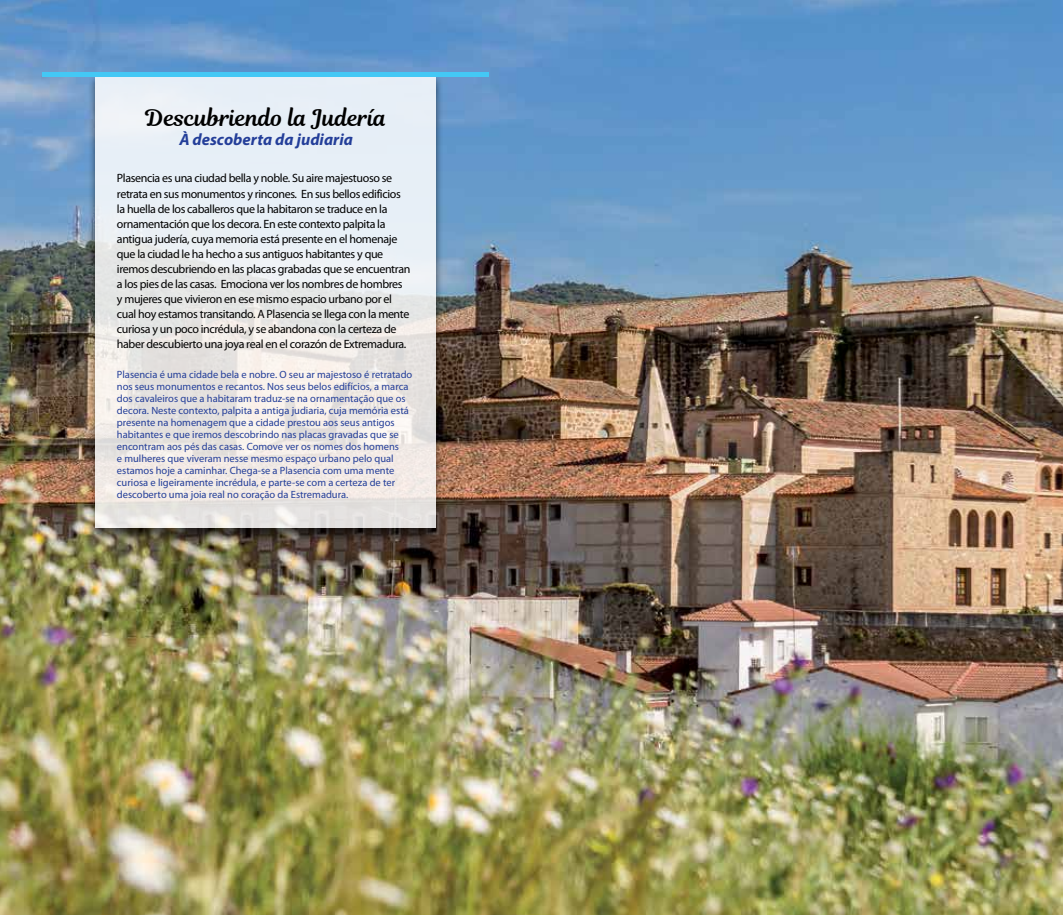
<style>
.page{position:relative;width:1063px;height:915px;background:#fff}
.page>*{position:absolute;margin:0;border:0;box-sizing:border-box;transform-origin:0 0}
.t1{font:22.5px "Magnolia Script";color:#000}
.t2{font:italic 700 16.5px "Myriad Pro";color:#233e99}
.t3{font:12px/15px "Myriad Pro";letter-spacing:-.03em;color:#000}
.t4{font:10.5px/12px "Myriad Pro";color:#233e99}
</style>
<div class="page">
<img style="left:0;top:0;width:1063px;height:914px">
<div style="left:87px;top:73px;width:357px;height:471px;background:#000;opacity:.75"></div>
<svg style="left:96px;top:77px;width:340px;height:450px;background:#eaebec"></svg>
<div style="left:43px;top:72px;width:446px;height:5px;background:#44c8f5"></div>
<h1 class="t1" style="left:145px;top:101px;width:243px">Descubriendo la Judería</h1>
<h2 class="t2" style="left:179px;top:129px;width:175px">À descoberta da judiaria</h2>
<p class="t3" style="left:117px;top:171px;width:295px">Plasencia es una ciudad bella y noble. Su aire majestuoso se retrata en sus monumentos y rincones. En sus bellos edificios la huella de los caballeros que la habitaron se traduce en la ornamentación que los decora. En este contexto palpita la antigua judería, cuya memoria está presente en el homenaje que la ciudad le ha hecho a sus antiguos habitantes y que iremos descubriendo en las placas grabadas que se encuentran a los pies de las casas. Emociona ver los nombres de hombres y mujeres que vivieron en ese mismo espacio urbano por el cual hoy estamos transitando. A Plasencia se llega con la mente curiosa y un poco incrédula, y se abandona con la certeza de haber descubierto una joya real en el corazón de Extremadura.</p>
<p class="t4" style="left:117px;top:368px;width:297px">Plasencia é uma cidade bela e nobre. O seu ar majestoso é retratado nos seus monumentos e recantos. Nos seus belos edifícios, a marca dos cavaleiros que a habitaram traduz-se na ornamentação que os decora. Neste contexto, palpita a antiga judiaria, cuja memória está presente na homenagem que a cidade prestou aos seus antigos habitantes e que iremos descobrindo nas placas gravadas que se encontram aos pés das casas. Comove ver os nomes dos homens<br>e mulheres que viveram nesse mesmo espaço urbano pelo qual estamos hoje a caminhar. Chega-se a Plasencia com uma mente curiosa e ligeiramente incrédula, e parte-se com a certeza de ter descoberto uma joia real no coração da Estremadura.</p>
</div>
